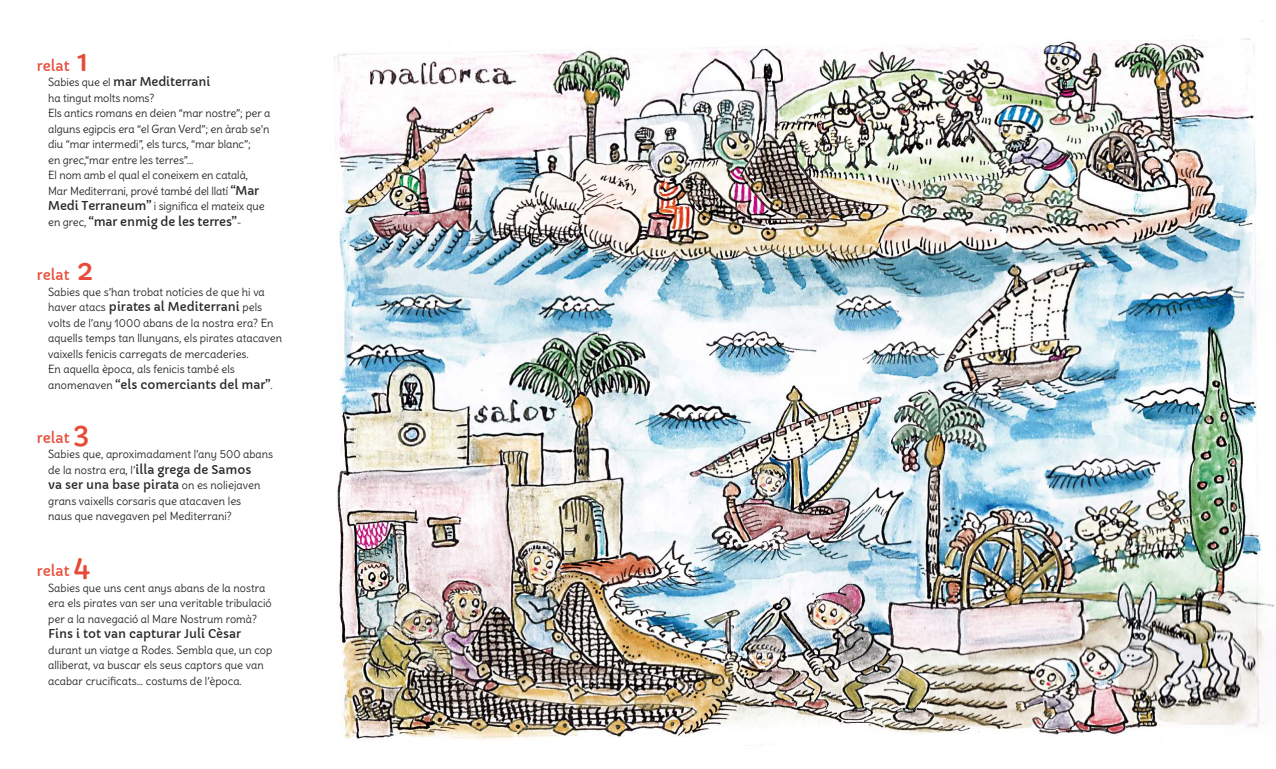
<style>
.page{position:relative;width:1276px;height:769px;background:#fff}
.page>*{position:absolute;margin:0;border:0;box-sizing:border-box;transform-origin:0 0}
.Texts_Pirates{font:14px "Capriola";color:#e74b38}
.Texts_Pirates-2{font:12px "Capriola";color:#282827}
.Texts_Pirates-3{font:11px/15.5px "Delius";color:#282827}
.s1{font-size:29px}
.s2{font-family:"Delius";font-size:11px}
.s3{font-family:"Capriola";font-size:12px}
</style>
<div class="page">
<img style="left:334px;top:20px;width:941px;height:720px">
<p class="Texts_Pirates" style="left:37px;top:57px;width:53px">relat <span class="s1">1</span></p>
<p class="Texts_Pirates-2" style="left:48px;top:75px;width:164px"><span class="s2">Sabies que el</span> mar Mediterrani</p>
<p class="Texts_Pirates-3" style="left:48px;top:90px;width:108px">ha tingut molts noms?</p>
<p class="Texts_Pirates-3" style="left:48px;top:106px;width:224px;text-align:justify">Els antics romans en deien “mar nostre”; per a alguns egipcis era “el Gran Verd”; en àrab se’n diu “mar intermedi”, els turcs, “mar blanc”;</p>
<p class="Texts_Pirates-3" style="left:48px;top:152px;width:147px">en grec,“mar entre les terres”...</p>
<p class="Texts_Pirates-3" style="left:48px;top:168px;width:218px">El nom amb el qual el coneixem en català,<br>Mar Mediterrani, prové també del llatí <span class="s3">“Mar<br>Medi Terraneum”</span> i significa el mateix que</p>
<p class="Texts_Pirates-2" style="left:48px;top:214px;width:195px"><span class="s2">en grec,</span> “mar enmig de les terres”<span class="s2">-</span></p>
<p class="Texts_Pirates" style="left:37px;top:266px;width:58px">relat <span class="s1">2</span></p>
<p class="Texts_Pirates-3" style="left:48px;top:284px;width:218px">Sabies que s’han trobat notícies de que hi va</p>
<p class="Texts_Pirates-2" style="left:48px;top:299px;width:215px"><span class="s2">haver atacs</span> pirates al Mediterrani <span class="s2">pels</span></p>
<p class="Texts_Pirates-3" style="left:48px;top:315px;width:235px">volts de l’any 1000 abans de la nostra era? En aquells temps tan llunyans, els pirates atacaven vaixells fenicis carregats de mercaderies.<br>En aquella època, als fenicis també els</p>
<p class="Texts_Pirates-2" style="left:48px;top:377px;width:226px"><span class="s2">anomenaven</span> “els comerciants del mar”<span class="s2">.</span></p>
<p class="Texts_Pirates" style="left:37px;top:429px;width:55px">relat <span class="s1">3</span></p>
<p class="Texts_Pirates-3" style="left:48px;top:446px;width:226px">Sabies que, aproximadament l’any 500 abans de la nostra era, l’<span class="s3">illa grega de Samos</span></p>
<p class="Texts_Pirates-2" style="left:48px;top:477px;width:214px">va ser una base pirata <span class="s2">on es noliejaven</span></p>
<p class="Texts_Pirates-3" style="left:48px;top:493px;width:195px">grans vaixells corsaris que atacaven les naus que navegaven pel Mediterrani?</p>
<p class="Texts_Pirates" style="left:37px;top:562px;width:54px">relat <span class="s1">4</span></p>
<p class="Texts_Pirates-3" style="left:48px;top:580px;width:225px">Sabies que uns cent anys abans de la nostra era els pirates van ser una veritable tribulació per a la navegació al Mare Nostrum romà?</p>
<p class="Texts_Pirates-2" style="left:48px;top:626px;width:194px">Fins i tot van capturar Juli Cèsar</p>
<p class="Texts_Pirates-3" style="left:48px;top:642px;width:226px">durant un viatge a Rodes. Sembla que, un cop alliberat, va buscar els seus captors que van acabar crucificats… costums de l’època.</p>
</div>
